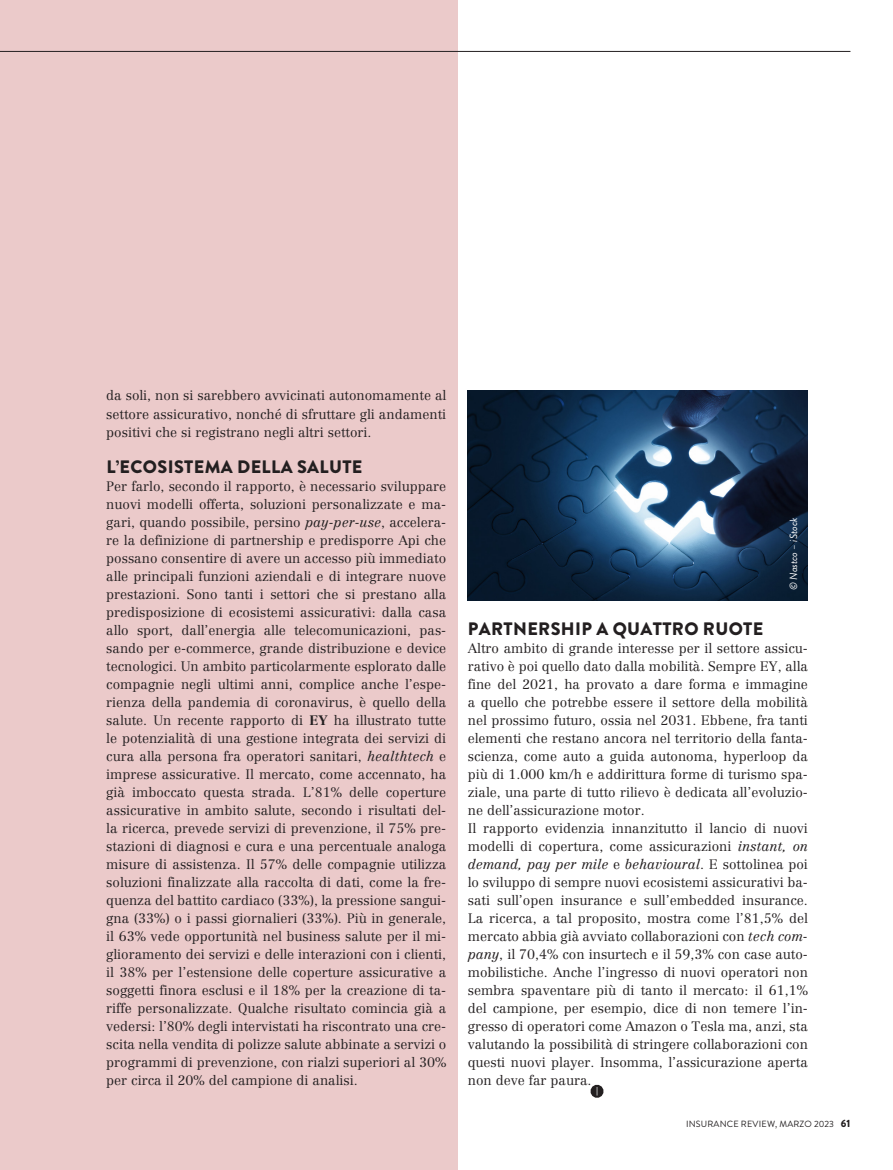
<style>
.page{position:relative;width:893px;height:1170px;background:#fff}
.page>*{position:absolute;margin:0;border:0;box-sizing:border-box;transform-origin:0 0}
.t1{font:900 18px "Brandon Grotesque";letter-spacing:.02em;color:#231f20}
.t2{font:300 13.5px/18px "Centennial LT Std";color:#231f20;text-align:justify}
.t3{font:italic 10.5px "Brandon Grotesque";color:#fff}
.t4{font:9px "Brandon Grotesque";letter-spacing:.02em;color:#231f20}
.s1{font-style:italic}
.s2{font-weight:700}
.s3{font-weight:900;font-size:10.5px}
</style>
<div class="page">
<div style="left:0;top:0;width:457px;height:1169px;background:#ebcaca"></div>
<hr style="left:0;top:51px;width:850px;height:1px;background:#231f20">
<img style="left:468px;top:390px;width:340px;height:210px">
<svg style="left:591px;top:1084px;width:12px;height:13px"></svg>
<p class="t2" style="left:106px;top:387px;width:341px">da soli, non si sarebbero avvicinati autonomamente al settore assicurativo, nonché di sfruttare gli andamenti positivi che si registrano negli altri settori.</p>
<p class="t1" style="left:106px;top:453px;width:258px">L’ECOSISTEMA DELLA SALUTE</p>
<p class="t2" style="left:106px;top:477px;width:341px">Per farlo, secondo il rapporto, è necessario sviluppare nuovi modelli offerta, soluzioni personalizzate e ma&shy;gari, quando possibile, persino <span class="s1">pay-per-use</span>, accelera&shy;re la definizione di partnership e predisporre Api che possano consentire di avere un accesso più immediato alle principali funzioni aziendali e di integrare nuove prestazioni. Sono tanti i settori che si prestano alla predisposizione di ecosistemi assicurativi: dalla casa allo sport, dall’energia alle telecomunicazioni, pas&shy;sando per e-commerce, grande distribuzione e device tecnologici. Un ambito particolarmente esplorato dalle compagnie negli ultimi anni, complice anche l’espe&shy;rienza della pandemia di coronavirus, è quello della salute. Un recente rapporto di <span class="s2">EY</span> ha illustrato tutte le potenzialità di una gestione integrata dei servizi di cura alla persona fra operatori sanitari, <span class="s1">healthtech</span> e imprese assicurative. Il mercato, come accennato, ha già imboccato questa strada. L’81% delle coperture assicurative in ambito salute, secondo i risultati del&shy;la ricerca, prevede servizi di prevenzione, il 75% pre&shy;stazioni di diagnosi e cura e una percentuale analoga misure di assistenza. Il 57% delle compagnie utilizza soluzioni finalizzate alla raccolta di dati, come la fre&shy;quenza del battito cardiaco (33%), la pressione sangui&shy;gna (33%) o i passi giornalieri (33%). Più in generale, il 63% vede opportunità nel business salute per il mi&shy;glioramento dei servizi e delle interazioni con i clienti, il 38% per l’estensione delle coperture assicurative a soggetti finora esclusi e il 18% per la creazione di ta&shy;riffe personalizzate. Qualche risultato comincia già a vedersi: l’80% degli intervistati ha riscontrato una cre&shy;scita nella vendita di polizze salute abbinate a servizi o programmi di prevenzione, con rialzi superiori al 30% per circa il 20% del campione di analisi.</p>
<p class="t3" style="left:786px;top:590px;width:74px;rotate:-90deg">© Nastco – iStock</p>
<p class="t1" style="left:468px;top:615px;width:297px">PARTNERSHIP A QUATTRO RUOTE</p>
<p class="t2" style="left:468px;top:639px;width:342px">Altro ambito di grande interesse per il settore assicu&shy;rativo è poi quello dato dalla mobilità. Sempre EY, alla fine del 2021, ha provato a dare forma e immagine a quello che potrebbe essere il settore della mobilità nel prossimo futuro, ossia nel 2031. Ebbene, fra tanti elementi che restano ancora nel territorio della fanta&shy;scienza, come auto a guida autonoma, hyperloop da più di 1.000 km/h e addirittura forme di turismo spa&shy;ziale, una parte di tutto rilievo è dedicata all’evoluzio&shy;ne dell’assicurazione motor.</p>
<p class="t2" style="left:468px;top:819px;width:342px">Il rapporto evidenzia innanzitutto il lancio di nuovi modelli di copertura, come assicurazioni <span class="s1">instant, on demand, pay per mile</span> e <span class="s1">behavioural</span>. E sottolinea poi lo sviluppo di sempre nuovi ecosistemi assicurativi ba&shy;sati sull’open insurance e sull’embedded insurance.<br>La ricerca, a tal proposito, mostra come l’81,5% del mercato abbia già avviato collaborazioni con <span class="s1">tech com&shy;pany</span>, il 70,4% con insurtech e il 59,3% con case auto&shy;mobilistiche. Anche l’ingresso di nuovi operatori non sembra spaventare più di tanto il mercato: il 61,1% del campione, per esempio, dice di non temere l’in&shy;gresso di operatori come Amazon o Tesla ma, anzi, sta valutando la possibilità di stringere collaborazioni con questi nuovi player. Insomma, l’assicurazione aperta non deve far paura.</p>
<p class="t4" style="left:686px;top:1117px;width:166px">INSURANCE REVIEW, MARZO 2023 <span class="s3">61</span></p>
</div>
